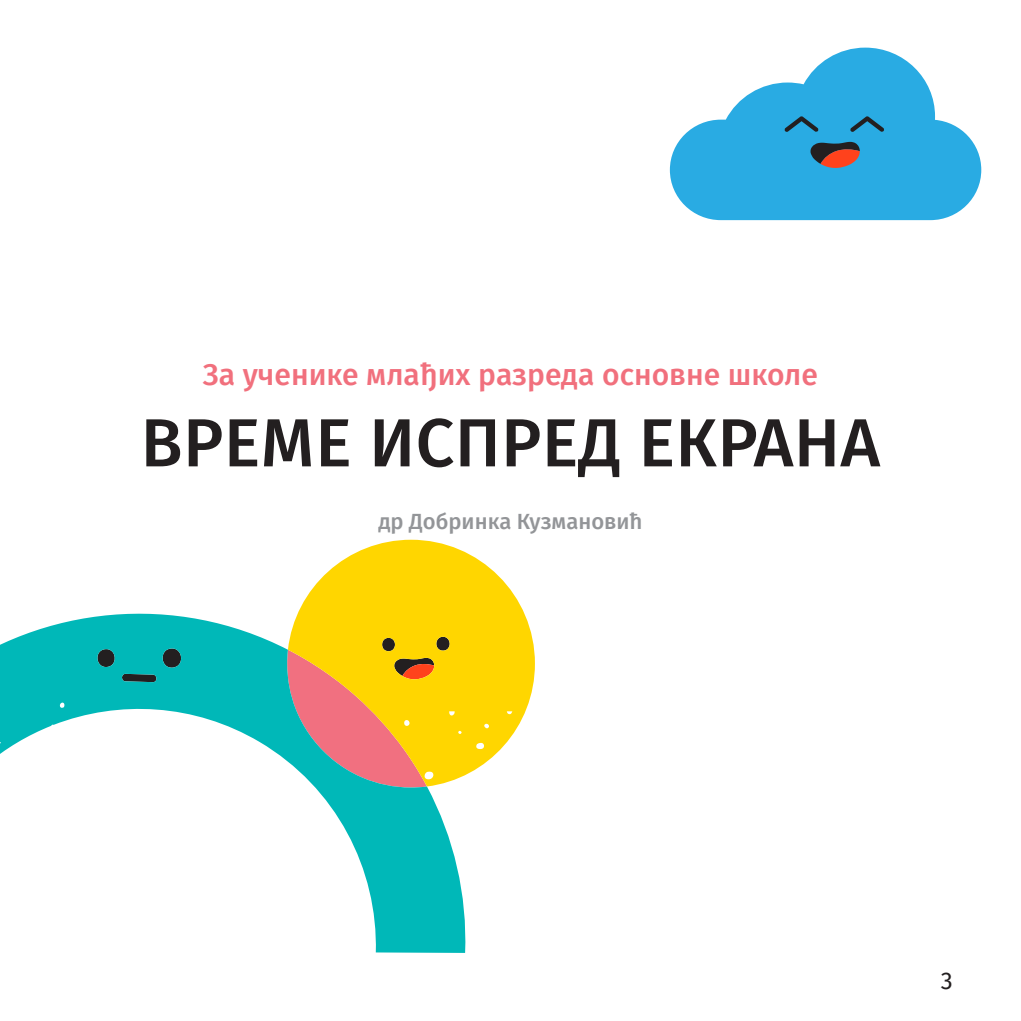
<style>
.page{position:relative;width:1021px;height:1021px;background:#fff}
.page>*{position:absolute;margin:0;border:0;box-sizing:border-box;transform-origin:0 0}
.t1{font:500 68px "Fira Sans";letter-spacing:.01em;color:#231f20}
.t2{font:500 30px "Fira Sans";color:#f1707d}
.t3{font:24px "Fira Sans";color:#231f20}
.t4{font:500 22px "Fira Sans";color:#939598}
</style>
<div class="page">
<svg style="left:670px;top:48px;width:311px;height:172px;fill:#29abe3"></svg>
<svg style="left:810px;top:142px;width:49px;height:26px"></svg>
<svg style="left:784px;top:116px;width:34px;height:16px"></svg>
<svg style="left:850px;top:116px;width:34px;height:16px"></svg>
<svg style="left:310px;top:539px;width:225px;height:235px;fill:#ffd600"></svg>
<svg style="left:0;top:592px;width:467px;height:360px"></svg>
<p class="t2" style="left:203px;top:350px;width:616px">За ученике млађих разреда основне школе</p>
<h1 class="t1" style="left:141px;top:388px;width:740px">ВРЕМЕ ИСПРЕД ЕКРАНА</h1>
<p class="t4" style="left:378px;top:503px;width:266px">др Добринка Кузмановић</p>
<p class="t3" style="left:940px;top:962px;width:13px">3</p>
</div>
